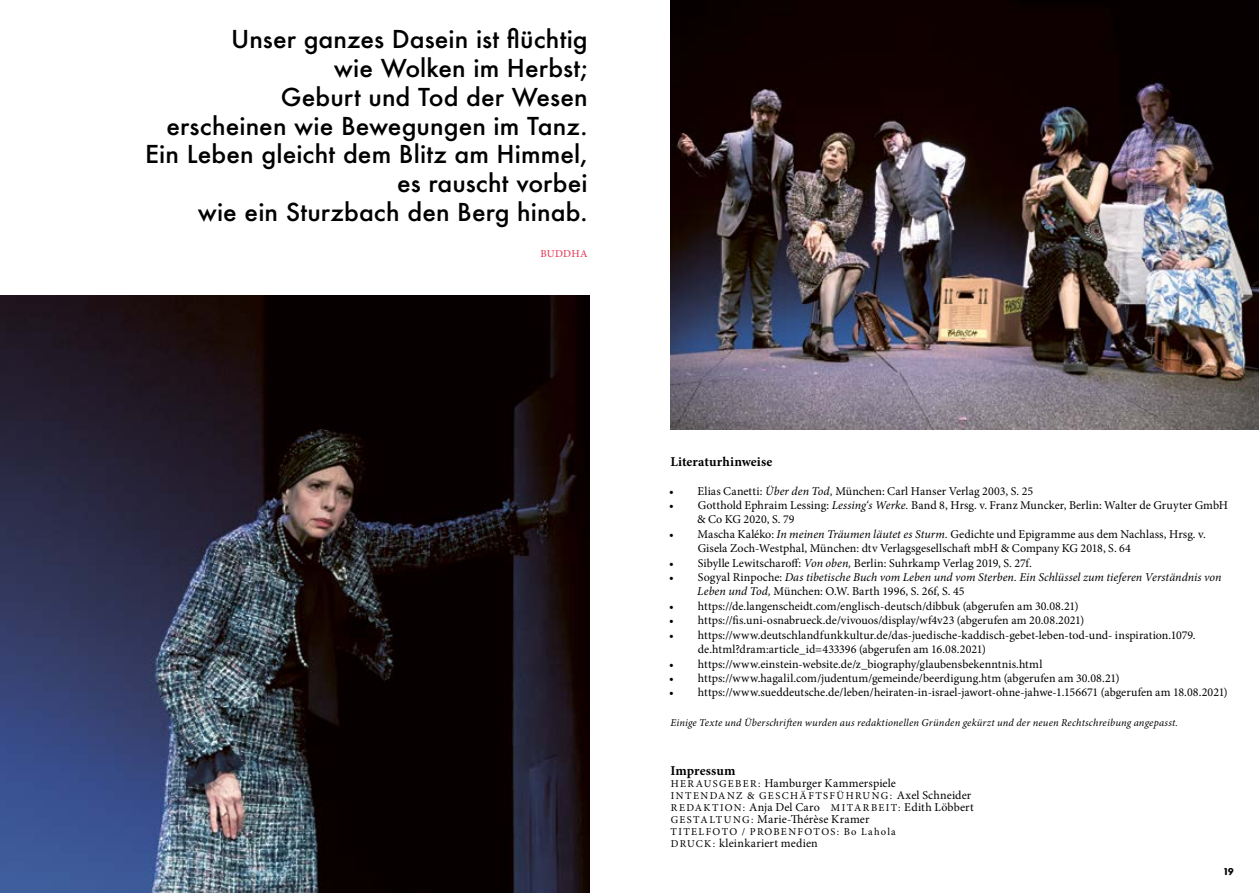
<style>
.page{position:relative;width:1259px;height:893px;background:#fff}
.page>*{position:absolute;margin:0;border:0;box-sizing:border-box;transform-origin:0 0}
.t1{font:500 24px/28.8px "Futura";letter-spacing:.005em;color:#000;text-align:right}
.t2{font:700 13.5px "Minion Pro";letter-spacing:.005em;color:#000}
.t3{font:12px/14.4px "Minion Pro";letter-spacing:.005em;color:#000}
.t4{font:italic 12px/14.4px "Minion Pro";letter-spacing:.005em;color:#000}
.t5{font:italic 10.5px "Minion Pro";letter-spacing:.02em;color:#000}
.t6{font:10.5px "Minion Pro";letter-spacing:.13em;color:#000}
.t7{font:10.5px "Minion Pro";letter-spacing:.01em;color:#e62c4c}
.t8{font:500 9px "Futura";color:#000}
.s1{font-style:italic}
.s2{font-style:normal}
.s3{font-size:10.5px}
.s4{font-size:12px}
</style>
<div class="page">
<img style="left:0;top:296px;width:589px;height:597px">
<img style="left:670px;top:0;width:589px;height:429px">
<h1 class="t1" style="left:145px;top:25px;width:444px">Unser ganzes Dasein ist flüchtig<br>wie Wolken im Herbst;<br>Geburt und Tod der Wesen<br>erscheinen wie Bewegungen im Tanz.<br>Ein Leben gleicht dem Blitz am Himmel, es rauscht vorbei<br>wie ein Sturzbach den Berg hinab.</h1>
<p class="t7" style="left:540px;top:247px;width:49px">BUDDHA</p>
<p class="t2" style="left:670px;top:452px;width:103px">Literaturhinweise</p>
<p class="t3" style="left:669px;top:484px;width:365px">• Elias Canetti: <span class="s1">Über den Tod,</span> München: Carl Hanser Verlag 2003, S. 25</p>
<p class="t3" style="left:697px;top:498px;width:532px;text-indent:-28px">• Gotthold Ephraim Lessing: <span class="s1">Lessing‘s Werke.</span> Band 8, Hrsg. v. Franz Muncker, Berlin: Walter de Gruyter GmbH &amp; Co KG 2020, S. 79</p>
<p class="t3" style="left:698px;top:527px;width:509px;text-indent:-28px">• Mascha Kaléko: <span class="s1">In meinen Träumen läutet es Sturm.</span> Gedichte und Epigramme aus dem Nachlass, Hrsg. v.<br>Gisela Zoch-Westphal, München: dtv Verlagsgesellschaft mbH &amp; Company KG 2018, S. 64</p>
<p class="t3" style="left:669px;top:556px;width:364px">• Sibylle Lewitscharoff: <span class="s1">Von oben,</span> Berlin: Suhrkamp Verlag 2019, S. 27f.</p>
<p class="t4" style="left:697px;top:570px;width:526px;text-indent:-28px"><span class="s2">• Sogyal Rinpoche:</span> Das tibetische Buch vom Leben und vom Sterben. Ein Schlüssel zum tieferen Verständnis von<br>Leben und Tod, <span class="s2">München: O.W. Barth 1996, S. 26f, S. 45</span></p>
<p class="t3" style="left:669px;top:599px;width:411px">• https://de.langenscheidt.com/englisch-deutsch/dibbuk (abgerufen am 30.08.21)</p>
<p class="t3" style="left:669px;top:613px;width:416px">• https://fis.uni-osnabrueck.de/vivouos/display/wf4v23 (abgerufen am 20.08.2021)</p>
<p class="t3" style="left:698px;top:628px;width:499px;text-indent:-29px">• https://www.deutschlandfunkkultur.de/das-juedische-kaddisch-gebet-leben-tod-und- inspiration.1079. de.html?dram:article_id=433396 (abgerufen am 16.08.2021)</p>
<p class="t3" style="left:669px;top:656px;width:375px">• https://www.einstein-website.de/z_biography/glaubensbekenntnis.html</p>
<p class="t3" style="left:669px;top:671px;width:452px">• https://www.hagalil.com/judentum/gemeinde/beerdigung.htm (abgerufen am 30.08.21)</p>
<p class="t3" style="left:669px;top:685px;width:560px">• https://www.sueddeutsche.de/leben/heiraten-in-israel-jawort-ohne-jahwe-1.156671 (abgerufen am 18.08.2021)</p>
<p class="t5" style="left:670px;top:716px;width:509px">Einige Texte und Überschriften wurden aus redaktionellen Gründen gekürzt und der neuen Rechtschreibung angepasst.</p>
<p class="t2" style="left:670px;top:761px;width:67px">Impressum</p>
<p class="t3" style="left:671px;top:776px;width:227px"><span class="s3">HERAUSGEBER:</span> Hamburger Kammerspiele</p>
<p class="t6" style="left:671px;top:789px;width:302px">INTENDANZ &amp; GESCHÄFTSFÜHRUNG: <span class="s4">Axel Schneider</span></p>
<p class="t3" style="left:670px;top:801px;width:304px;line-height:12px"><span class="s3">REDAKTION:</span> Anja Del Caro <span class="s3">MITARBEIT:</span> Edith Löbbert<br><span class="s3">GESTALTUNG:</span> Marie-Thérèse Kramer</p>
<p class="t6" style="left:670px;top:825px;width:227px">TITELFOTO / PROBENFOTOS: Bo Lahola</p>
<p class="t3" style="left:671px;top:836px;width:148px"><span class="s3">DRUCK:</span> kleinkariert medien</p>
<p class="t8" style="left:1223px;top:865px;width:12px">19</p>
</div>
